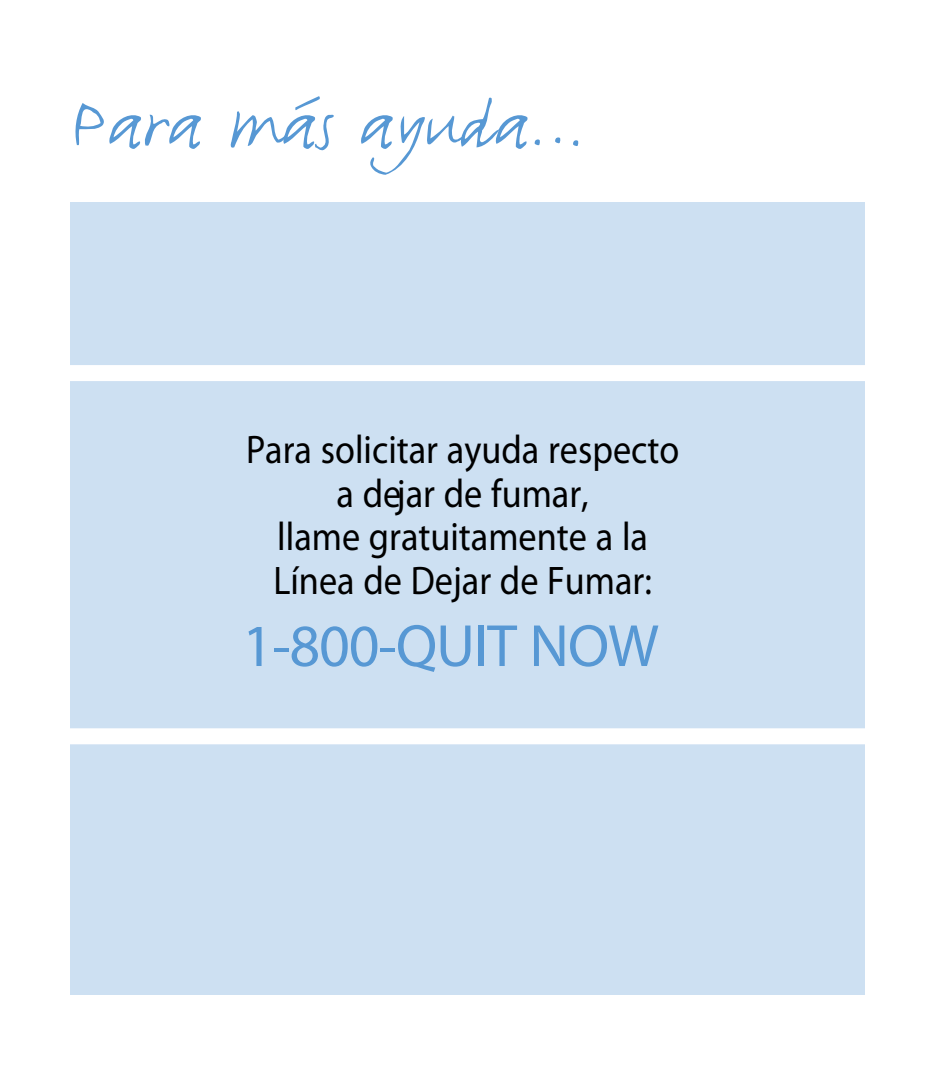
<style>
.page{position:relative;width:936px;height:1075px;background:#fff}
.page>*{position:absolute;margin:0;border:0;box-sizing:border-box;transform-origin:0 0}
.t1{font:84px "Justlefthand";letter-spacing:.005em;color:#5798d4}
.t2{font:60px "Comic Sans MS";letter-spacing:-.02em;color:#5798d4}
.t3{font:40px/43.6px "Comic Sans MS";color:#000;text-align:center;scale:.91 1}
</style>
<div class="page">
<div style="left:70px;top:202px;width:794px;height:792px;background:#cde0f2"></div>
<div style="left:54px;top:728px;width:829px;height:16px;background:#fff"></div>
<div style="left:69px;top:365px;width:830px;height:16px;background:#fff"></div>
<h1 class="t1" style="left:72px;top:76px;width:516px">Para más ayuda…</h1>
<p class="t3" style="left:246px;top:427px;width:478px">Para solicitar ayuda respecto a dejar de fumar,<br>llame gratuitamente a la<br>Línea de Dejar de Fumar:</p>
<h2 class="t2" style="left:242px;top:608px;width:418px">1-800-QUIT NOW</h2>
</div>
